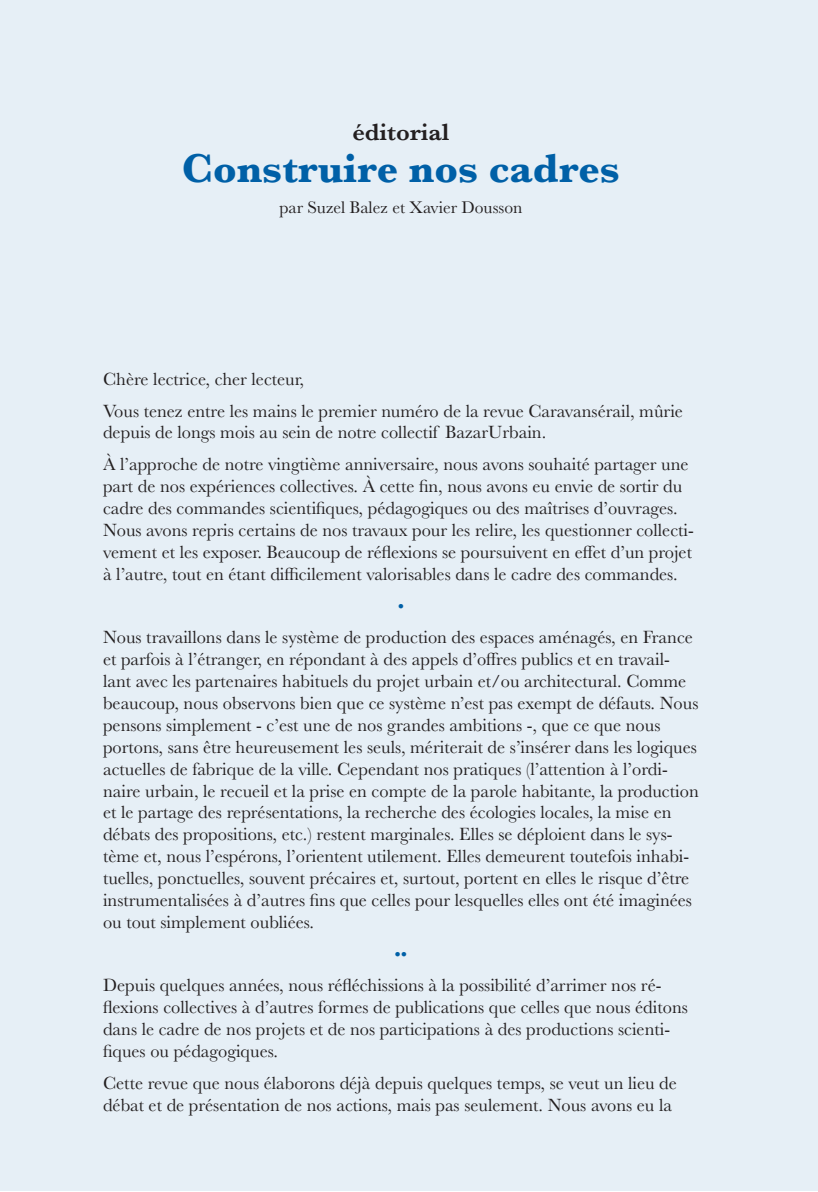
<style>
.page{position:relative;width:818px;height:1192px;background:#fff}
.page>*{position:absolute;margin:0;border:0;box-sizing:border-box;transform-origin:0 0}
.Titre_1_-_Article{font:700 42px "Baskerville";color:#0060a7}
.Titre_1_-_type_de_te{font:600 24.5px "Baskerville";color:#231f20}
.Texte_-_base_texte{font:18.38px/21.9px "Baskerville";color:#231f20}
.Texte_-_base_texte-2{font:18.2px "Baskerville";color:#0060a7}
.Titre_2_-_Auteur_s{font:17.5px "Baskerville";color:#231f20}
</style>
<div class="page">
<div style="left:0;top:0;width:817px;height:1189px;background:#e6eff6"></div>
<p class="Titre_1_-_type_de_te" style="left:352px;top:115px;width:99px">éditorial</p>
<p class="Titre_1_-_Article" style="left:182px;top:139px;width:440px">Construire nos cadres</p>
<p class="Titre_2_-_Auteur_s" style="left:279px;top:196px;width:244px">par Suzel Balez et Xavier Dousson</p>
<p class="Texte_-_base_texte" style="left:103px;top:368px;width:203px">Chère lectrice, cher lecteur,</p>
<p class="Texte_-_base_texte" style="left:103px;top:400px;width:581px">Vous tenez entre les mains le premier numéro de la revue Caravansérail, mûrie depuis de longs mois au sein de notre collectif BazarUrbain.</p>
<p class="Texte_-_base_texte" style="left:103px;top:453px;width:592px">À l’approche de notre vingtième anniversaire, nous avons souhaité partager une part de nos expériences collectives. À cette fin, nous avons eu envie de sortir du cadre des commandes scientifiques, pédagogiques ou des maîtrises d’ouvrages.<br>Nous avons repris certains de nos travaux pour les relire, les questionner collecti&shy;vement et les exposer. Beaucoup de réflexions se poursuivent en effet d’un projet à l’autre, tout en étant difficilement valorisables dans le cadre des commandes.</p>
<p class="Texte_-_base_texte-2" style="left:397px;top:594px;width:8px">•</p>
<p class="Texte_-_base_texte" style="left:103px;top:626px;width:597px">Nous travaillons dans le système de production des espaces aménagés, en France et parfois à l’étranger, en répondant à des appels d’offres publics et en travail&shy;lant avec les partenaires habituels du projet urbain et/ou architectural. Comme beaucoup, nous observons bien que ce système n’est pas exempt de défauts. Nous pensons simplement - c’est une de nos grandes ambitions -, que ce que nous portons, sans être heureusement les seuls, mériterait de s’insérer dans les logiques actuelles de fabrique de la ville. Cependant nos pratiques (l’attention à l’ordi&shy;naire urbain, le recueil et la prise en compte de la parole habitante, la production et le partage des représentations, la recherche des écologies locales, la mise en débats des propositions, etc.) restent marginales. Elles se déploient dans le sys&shy;tème et, nous l’espérons, l’orientent utilement. Elles demeurent toutefois inhabi&shy;tuelles, ponctuelles, souvent précaires et, surtout, portent en elles le risque d’être instrumentalisées à d’autres fins que celles pour lesquelles elles ont été imaginées ou tout simplement oubliées.</p>
<p class="Texte_-_base_texte-2" style="left:394px;top:941px;width:14px">••</p>
<p class="Texte_-_base_texte" style="left:103px;top:974px;width:586px">Depuis quelques années, nous réfléchissions à la possibilité d’arrimer nos ré&shy;flexions collectives à d’autres formes de publications que celles que nous éditons dans le cadre de nos projets et de nos participations à des productions scienti&shy;fiques ou pédagogiques.</p>
<p class="Texte_-_base_texte" style="left:103px;top:1071px;width:575px">Cette revue que nous élaborons déjà depuis quelques temps, se veut un lieu de débat et de présentation de nos actions, mais pas seulement. Nous avons eu la</p>
</div>
